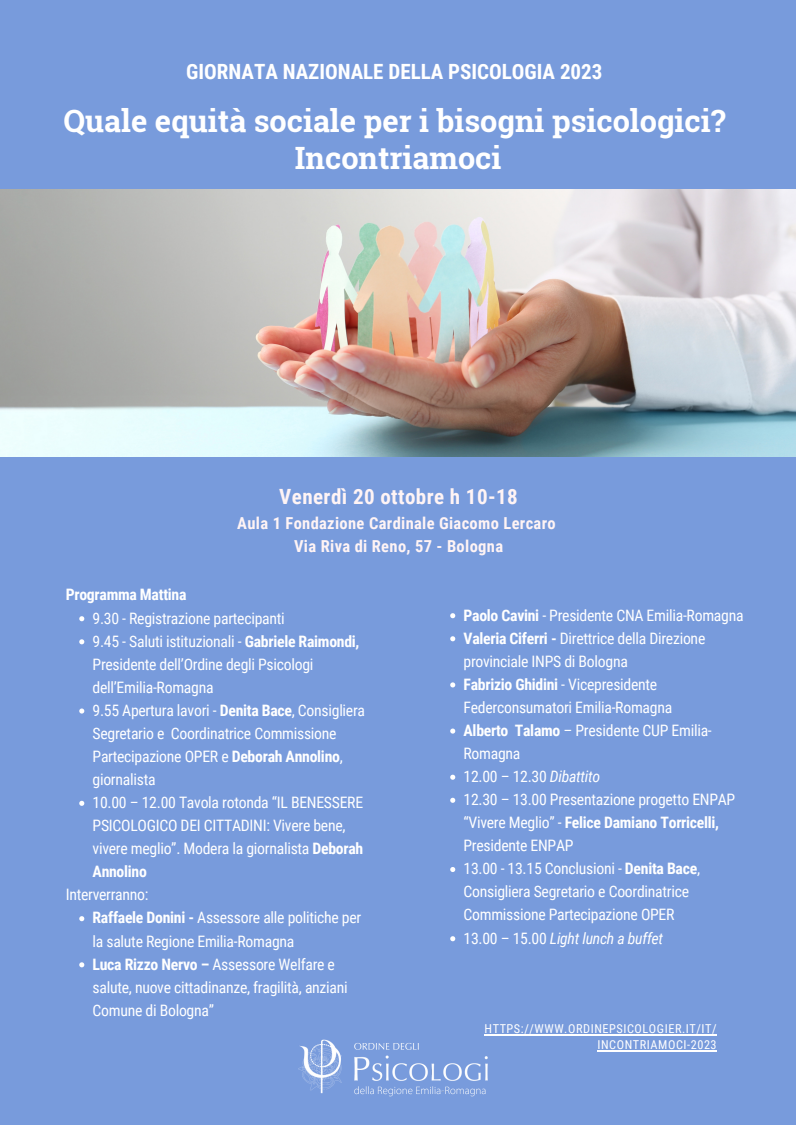
<style>
.page{position:relative;width:796px;height:1125px;background:#fff}
.page>*{position:absolute;margin:0;border:0;box-sizing:border-box;transform-origin:0 0}
.t1{font:700 30.75px "Roboto Slab";color:#fff}
.t2{font:700 21px "Roboto Condensed";color:#fff}
.t3{font:700 21px "Roboto Condensed";letter-spacing:.02em;color:#fff4f5}
.t4{font:700 16.5px "Roboto Condensed";letter-spacing:.02em;color:#fff4f5}
.t5{font:15.75px/23.1px "Roboto Condensed";letter-spacing:-.02em;color:#fff}
.t6{font:italic 15.75px "Roboto Condensed";letter-spacing:-.02em;color:#fff}
.t7{font:700 15.75px "Roboto Condensed";letter-spacing:-.015em;color:#fff}
.t8{font:12.3px/16.4px "Roboto Condensed";letter-spacing:.045em;color:#fff;text-align:right}
.s1{font-weight:700}
.s2{font-style:italic}
.s3{font-style:normal}
</style>
<div class="page">
<div style="left:0;top:0;width:795px;height:1125px;background:#789bdc"></div>
<img style="left:0;top:190px;width:795px;height:267px">
<img style="left:298px;top:1039px;width:190px;height:58px">
<svg style="left:450px;top:613px;width:5px;height:5px"></svg>
<svg style="left:450px;top:636px;width:5px;height:5px"></svg>
<svg style="left:450px;top:682px;width:5px;height:5px"></svg>
<svg style="left:450px;top:729px;width:5px;height:5px"></svg>
<svg style="left:450px;top:775px;width:5px;height:5px"></svg>
<svg style="left:450px;top:798px;width:5px;height:5px"></svg>
<svg style="left:450px;top:867px;width:5px;height:5px"></svg>
<svg style="left:450px;top:936px;width:5px;height:5px"></svg>
<svg style="left:79px;top:616px;width:5px;height:5px"></svg>
<svg style="left:79px;top:639px;width:5px;height:5px"></svg>
<svg style="left:79px;top:709px;width:5px;height:5px"></svg>
<svg style="left:79px;top:801px;width:5px;height:5px"></svg>
<svg style="left:79px;top:916px;width:5px;height:5px"></svg>
<svg style="left:79px;top:962px;width:5px;height:5px"></svg>
<hr style="left:484px;top:1034px;width:233px;height:1px;background:#fff">
<hr style="left:597px;top:1050px;width:120px;height:1px;background:#fff">
<p class="t2" style="left:186px;top:60px;width:417px">GIORNATA NAZIONALE DELLA PSICOLOGIA 2023</p>
<p class="t1" style="left:63px;top:100px;width:663px">Quale equità sociale per i bisogni psicologici?</p>
<p class="t1" style="left:295px;top:137px;width:208px">Incontriamoci</p>
<p class="t7" style="left:66px;top:586px;width:122px">Programma Mattina</p>
<p class="t3" style="left:279px;top:484px;width:240px">Venerdì 20 ottobre h 10-18</p>
<p class="t4" style="left:237px;top:514px;width:320px">Aula 1 Fondazione Cardinale Giacomo Lercaro</p>
<p class="t4" style="left:294px;top:536px;width:210px">Via Riva di Reno, 57 - Bologna</p>
<p class="t5" style="left:92px;top:607px;width:194px">9.30 - Registrazione partecipanti</p>
<p class="t5" style="left:92px;top:630px;width:268px">9.45 - Saluti istituzionali - <span class="s1">Gabriele Raimondi,<br></span>Presidente dell’Ordine degli Psicologi dell’Emilia-Romagna</p>
<p class="t5" style="left:92px;top:699px;width:274px">9.55 Apertura lavori - <span class="s1">Denita Bace</span>, Consigliera Segretario e Coordinatrice Commissione Partecipazione OPER e <span class="s1">Deborah Annolino</span>, giornalista</p>
<p class="t5" style="left:92px;top:791px;width:272px">10.00 – 12.00 Tavola rotonda “IL BENESSERE PSICOLOGICO DEI CITTADINI: Vivere bene, vivere meglio”. Modera la giornalista <span class="s1">Deborah Annolino</span></p>
<p class="t5" style="left:92px;top:907px;width:270px"><span class="s1">Raffaele Donini -</span> Assessore alle politiche per la salute Regione Emilia-Romagna</p>
<p class="t5" style="left:92px;top:953px;width:257px"><span class="s1">Luca Rizzo Nervo –</span> Assessore Welfare e salute, nuove cittadinanze, fragilità, anziani<br>Comune di Bologna”</p>
<p class="t5" style="left:66px;top:883px;width:84px">Interverranno:</p>
<p class="t5" style="left:463px;top:604px;width:281px"><span class="s1">Paolo Cavini</span> - Presidente CNA Emilia-Romagna</p>
<p class="t5" style="left:463px;top:627px;width:243px"><span class="s1">Valeria Ciferri -</span> Direttrice della Direzione provinciale INPS di Bologna</p>
<p class="t5" style="left:463px;top:673px;width:210px"><span class="s1">Fabrizio Ghidini</span> - Vicepresidente<br>Federconsumatori Emilia-Romagna</p>
<p class="t5" style="left:463px;top:719px;width:250px"><span class="s1">Alberto Talamo</span> – Presidente CUP Emilia-<br>Romagna</p>
<p class="t5" style="left:463px;top:765px;width:138px">12.00 – 12.30 <span class="s2">Dibattito</span></p>
<p class="t5" style="left:463px;top:788px;width:273px">12.30 – 13.00 Presentazione progetto ENPAP “Vivere Meglio” - <span class="s1">Felice Damiano Torricelli,<br></span>Presidente ENPAP</p>
<p class="t5" style="left:463px;top:857px;width:238px">13.00 - 13.15 Conclusioni - <span class="s1">Denita Bace</span>,<br>Consigliera Segretario e Coordinatrice<br>Commissione Partecipazione OPER</p>
<p class="t6" style="left:463px;top:929px;width:201px"><span class="s3">13.00 – 15.00</span> Light lunch a buffet</p>
<p class="t8" style="left:484px;top:1021px;width:234px">HTTPS://WWW.ORDINEPSICOLOGIER.IT/IT/<br>INCONTRIAMOCI-2023</p>
</div>
